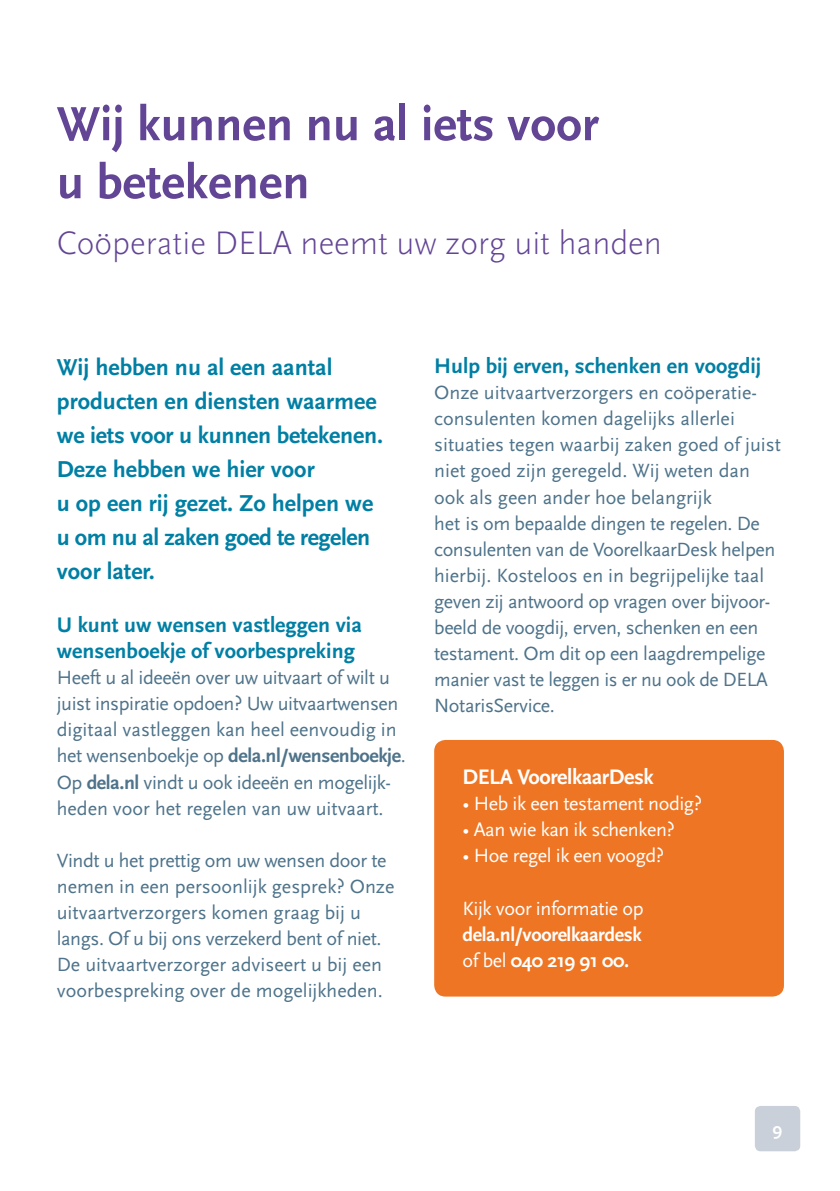
<style>
.page{position:relative;width:840px;height:1191px;background:#fff}
.page>*{position:absolute;margin:0;border:0;box-sizing:border-box;transform-origin:0 0}
.t1{font:700 50px/58px "Scala Sans OT";color:#634595}
.t2{font:300 34px "Scala Sans OT";color:#634595}
.t3{font:700 24px/34px "Scala Sans OT";color:#007fa4}
.t4{font:700 22px/26px "Scala Sans OT";color:#007fa4}
.t5{font:700 22px "Scala Sans OT";letter-spacing:-.02em;color:#fff}
.t6{font:20px/26px "Scala Sans OT";letter-spacing:-.02em;color:#4e738a}
.t7{font:20px/26px "Scala Sans OT";color:#4e738a}
.t8{font:20px "Scala Sans OT";letter-spacing:-.02em;color:#fff}
.t9{font:700 20px/26px "Scala Sans OT";letter-spacing:-.02em;color:#fff}
.t10{font:700 18px "Scala Sans OT";color:#fff}
.s1{font-weight:700}
.s2{font-weight:400}
</style>
<div class="page">
<div style="left:754px;top:1106px;width:45px;height:45px;background:#cad0d9;border-radius:6px"></div>
<div style="left:434px;top:740px;width:349px;height:256px;background:#ee7523;border-radius:11px"></div>
<h1 class="t1" style="left:57px;top:95px;width:543px">Wij kunnen nu al iets voor u betekenen</h1>
<h2 class="t2" style="left:57px;top:224px;width:606px">Coöperatie DELA neemt uw zorg uit handen</h2>
<p class="t3" style="left:57px;top:350px;width:327px">Wij hebben nu al een aantal producten en diensten waarmee we iets voor u kunnen betekenen.<br>Deze hebben we hier voor<br>u op een rij gezet. Zo helpen we u om nu al zaken goed te regelen voor later.</p>
<p class="t4" style="left:57px;top:612px;width:306px">U kunt uw wensen vastleggen via wensenboekje of voorbespreking</p>
<p class="t6" style="left:57px;top:665px;width:350px">Heeft u al ideeën over uw uitvaart of wilt u juist inspiratie opdoen? Uw uitvaartwensen digitaal vastleggen kan heel eenvoudig in het wensenboekje op <span class="s1">dela.nl/wensenboekje</span>.<br>Op <span class="s1">dela.nl</span> vindt u ook ideeën en mogelijk&shy;heden voor het regelen van uw uitvaart.</p>
<p class="t7" style="left:57px;top:847px;width:339px">Vindt u het prettig om uw wensen door te nemen in een persoonlijk gesprek? Onze uitvaartverzorgers komen graag bij u langs. Of u bij ons verzekerd bent of niet.<br>De uitvaartverzorger adviseert u bij een voorbespreking over de mogelijkheden.</p>
<p class="t4" style="left:434px;top:353px;width:328px">Hulp bij erven, schenken en voogdij</p>
<p class="t6" style="left:434px;top:380px;width:348px">Onze uitvaartverzorgers en coöperatie&shy;consulenten komen dagelijks allerlei situaties tegen waarbij zaken goed of juist niet goed zijn geregeld. Wij weten dan ook als geen ander hoe belangrijk<br>het is om bepaalde dingen te regelen. De consulenten van de VoorelkaarDesk helpen hierbij. Kosteloos en in begrijpelijke taal geven zij antwoord op vragen over bijvoor&shy;beeld de voogdij, erven, schenken en een testament. Om dit op een laagdrempelige manier vast te leggen is er nu ook de DELA NotarisService.</p>
<p class="t5" style="left:462px;top:764px;width:192px">DELA VoorelkaarDesk</p>
<p class="t8" style="left:462px;top:792px;width:241px">• Heb ik een testament nodig?</p>
<p class="t8" style="left:462px;top:818px;width:214px">• Aan wie kan ik schenken?</p>
<p class="t8" style="left:462px;top:844px;width:203px">• Hoe regel ik een voogd?</p>
<p class="t8" style="left:462px;top:896px;width:182px">Kijk voor informatie op</p>
<p class="t9" style="left:462px;top:921px;width:180px">dela.nl/voorelkaardesk <span class="s2">of bel</span> 040 219 91 00.</p>
<p class="t10" style="left:772px;top:1118px;width:11px">9</p>
</div>
